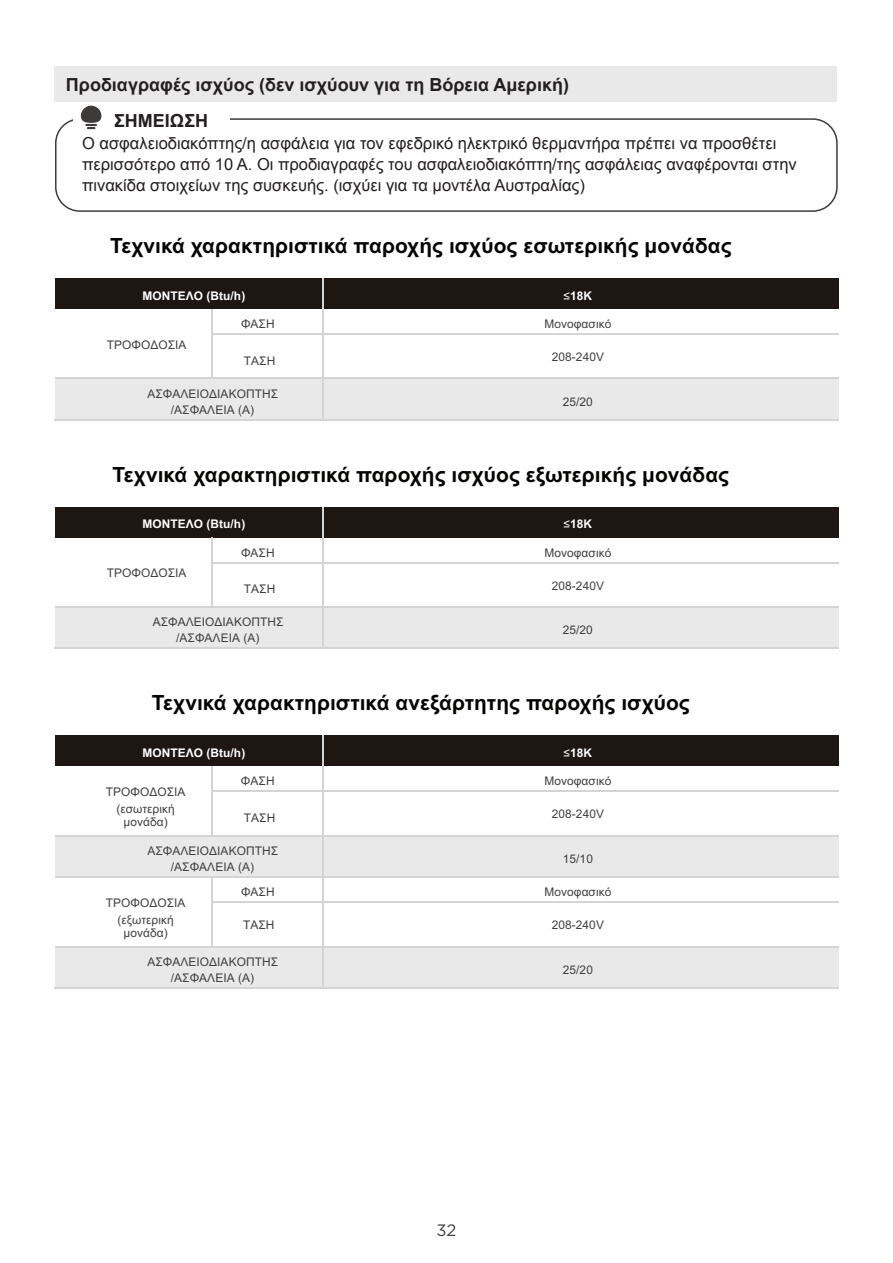
<style>
.page{position:relative;width:893px;height:1263px;background:#fff}
.page>*{position:absolute;margin:0;border:0;box-sizing:border-box;transform-origin:0 0}
.t1{font:700 21px "Arial";letter-spacing:.005em;color:#040503}
.t2{font:700 18px/36.3px "Arial";color:#231f20}
.t3{font:16.5px/21px "Arial";color:#231f20}
.t4{font:16.5px "Gotham";color:#3e3e3f}
.t5{font:11.85px/15.9px "Arial";letter-spacing:.005em;color:#413f41;text-align:center}
.t6{font:700 11.85px "Arial";letter-spacing:.005em;color:#fff}
.t7{font:11.85px "Arial";letter-spacing:.005em;color:#3d3c3c}
.s1{font-weight:400}
</style>
<div class="page">
<div style="left:54px;top:66px;width:783px;height:36px;background:#eae9e9"></div>
<div style="left:55px;top:118px;width:783px;height:94px;border:2px solid #3d3b3a;border-radius:24px"></div>
<div style="left:73px;top:108px;width:93px;height:21px;background:#fff"></div>
<svg style="left:81px;top:106px;width:20px;height:23px"></svg>
<div style="left:114px;top:105px;width:116px;height:30px;background:#fff"></div>
<div style="left:55px;top:279px;width:268px;height:30px;background:#1e1613"></div>
<div style="left:324px;top:279px;width:515px;height:30px;background:#1e1613"></div>
<hr style="left:323px;top:279px;width:1px;height:30px;background:#d3d4d5">
<svg style="left:211px;top:309px;width:1px;height:26px"></svg>
<hr style="left:212px;top:334px;width:111px;height:1px;background:#d3d4d5">
<svg style="left:323px;top:309px;width:1px;height:26px"></svg>
<hr style="left:324px;top:334px;width:515px;height:1px;background:#d3d4d5">
<hr style="left:211px;top:335px;width:1px;height:43px;background:#d3d4d5">
<hr style="left:323px;top:335px;width:1px;height:43px;background:#d3d4d5">
<div style="left:55px;top:379px;width:268px;height:40px;background:#eae9e9"></div>
<div style="left:324px;top:379px;width:515px;height:40px;background:#eae9e9"></div>
<hr style="left:55px;top:378px;width:156px;height:1px;background:#d3d4d5">
<hr style="left:212px;top:378px;width:111px;height:1px;background:#d3d4d5">
<hr style="left:324px;top:378px;width:515px;height:1px;background:#d3d4d5">
<hr style="left:54px;top:419px;width:269px;height:1px;background:#d3d4d5">
<hr style="left:323px;top:379px;width:1px;height:40px;background:#d3d4d5">
<hr style="left:324px;top:419px;width:515px;height:1px;background:#d3d4d5">
<div style="left:55px;top:507px;width:268px;height:30px;background:#1e1613"></div>
<div style="left:324px;top:507px;width:515px;height:30px;background:#1e1613"></div>
<hr style="left:323px;top:507px;width:1px;height:30px;background:#d3d4d5">
<svg style="left:211px;top:537px;width:1px;height:26px"></svg>
<hr style="left:212px;top:562px;width:111px;height:1px;background:#d3d4d5">
<svg style="left:323px;top:537px;width:1px;height:26px"></svg>
<hr style="left:324px;top:562px;width:515px;height:1px;background:#d3d4d5">
<hr style="left:211px;top:563px;width:1px;height:44px;background:#d3d4d5">
<hr style="left:323px;top:563px;width:1px;height:44px;background:#d3d4d5">
<div style="left:55px;top:608px;width:268px;height:40px;background:#eae9e9"></div>
<div style="left:324px;top:608px;width:515px;height:40px;background:#eae9e9"></div>
<hr style="left:55px;top:607px;width:156px;height:1px;background:#d3d4d5">
<hr style="left:212px;top:607px;width:111px;height:1px;background:#d3d4d5">
<hr style="left:324px;top:607px;width:515px;height:1px;background:#d3d4d5">
<hr style="left:54px;top:648px;width:269px;height:1px;background:#d3d4d5">
<hr style="left:323px;top:608px;width:1px;height:40px;background:#d3d4d5">
<hr style="left:324px;top:648px;width:515px;height:1px;background:#d3d4d5">
<div style="left:55px;top:736px;width:268px;height:30px;background:#1e1613"></div>
<div style="left:324px;top:736px;width:515px;height:30px;background:#1e1613"></div>
<hr style="left:323px;top:736px;width:1px;height:30px;background:#d3d4d5">
<svg style="left:211px;top:766px;width:1px;height:25px"></svg>
<hr style="left:212px;top:790px;width:111px;height:1px;background:#d3d4d5">
<svg style="left:323px;top:766px;width:1px;height:25px"></svg>
<hr style="left:324px;top:790px;width:515px;height:1px;background:#d3d4d5">
<hr style="left:211px;top:791px;width:1px;height:44px;background:#d3d4d5">
<hr style="left:323px;top:791px;width:1px;height:44px;background:#d3d4d5">
<div style="left:55px;top:836px;width:268px;height:40px;background:#eae9e9"></div>
<div style="left:324px;top:836px;width:515px;height:40px;background:#eae9e9"></div>
<hr style="left:55px;top:835px;width:156px;height:1px;background:#d3d4d5">
<hr style="left:212px;top:835px;width:111px;height:1px;background:#d3d4d5">
<hr style="left:324px;top:835px;width:515px;height:1px;background:#d3d4d5">
<hr style="left:323px;top:836px;width:1px;height:40px;background:#d3d4d5">
<hr style="left:55px;top:876px;width:156px;height:1px;background:#d3d4d5">
<hr style="left:212px;top:876px;width:111px;height:1px;background:#d3d4d5">
<hr style="left:324px;top:876px;width:515px;height:1px;background:#d3d4d5">
<svg style="left:211px;top:876px;width:1px;height:27px"></svg>
<hr style="left:212px;top:902px;width:111px;height:1px;background:#d3d4d5">
<svg style="left:323px;top:876px;width:1px;height:27px"></svg>
<hr style="left:324px;top:902px;width:515px;height:1px;background:#d3d4d5">
<hr style="left:211px;top:903px;width:1px;height:43px;background:#d3d4d5">
<hr style="left:323px;top:903px;width:1px;height:43px;background:#d3d4d5">
<div style="left:55px;top:947px;width:268px;height:40px;background:#eae9e9"></div>
<div style="left:324px;top:947px;width:515px;height:40px;background:#eae9e9"></div>
<hr style="left:55px;top:946px;width:156px;height:1px;background:#d3d4d5">
<hr style="left:212px;top:946px;width:111px;height:1px;background:#d3d4d5">
<hr style="left:324px;top:946px;width:515px;height:1px;background:#d3d4d5">
<hr style="left:54px;top:987px;width:269px;height:2px;background:#d3d4d5">
<hr style="left:323px;top:947px;width:1px;height:40px;background:#d3d4d5">
<hr style="left:324px;top:987px;width:515px;height:2px;background:#d3d4d5">
<h2 class="t2" style="left:114px;top:67px;width:457px;text-indent:-48px">Προδιαγραφές ισχύος (δεν ισχύουν για τη Βόρεια Αμερική)<br>ΣΗΜΕΙΩΣΗ</h2>
<p class="t3" style="left:82px;top:133px;width:716px">Ο ασφαλειοδιακόπτης/η ασφάλεια για τον εφεδρικό ηλεκτρικό θερμαντήρα πρέπει να προσθέτει περισσότερο από 10 A. Οι προδιαγραφές του ασφαλειοδιακόπτη/της ασφάλειας αναφέρονται στην πινακίδα στοιχείων της συσκευής. (ισχύει για τα μοντέλα Αυστραλίας)</p>
<h1 class="t1" style="left:110px;top:231px;width:623px">Τεχνικά χαρακτηριστικά παροχής ισχύος εσωτερικής μονάδας</h1>
<p class="t6" style="left:142px;top:287px;width:104px">ΜΟΝΤΕΛΟ (Btu/h)</p>
<p class="t6" style="left:563px;top:287px;width:30px"><span class="s1">≤</span>18K</p>
<p class="t5" style="left:107px;top:336px;width:81px">ΤΡΟΦΟΔΟΣΙΑ</p>
<p class="t5" style="left:241px;top:316px;width:35px">ΦΑΣΗ</p>
<p class="t5" style="left:544px;top:316px;width:68px">Μονοφασικό</p>
<p class="t5" style="left:244px;top:352px;width:33px">ΤΑΣΗ</p>
<p class="t5" style="left:552px;top:349px;width:54px">208-240V</p>
<p class="t5" style="left:147px;top:386px;width:132px">ΑΣΦΑΛΕΙΟΔΙΑΚΟΠΤΗΣ /ΑΣΦΑΛΕΙΑ (Α)</p>
<p class="t7" style="left:563px;top:393px;width:32px">25/20</p>
<h1 class="t1" style="left:113px;top:460px;width:618px">Τεχνικά χαρακτηριστικά παροχής ισχύος εξωτερικής μονάδας</h1>
<p class="t6" style="left:142px;top:516px;width:104px">ΜΟΝΤΕΛΟ (Btu/h)</p>
<p class="t6" style="left:563px;top:516px;width:30px"><span class="s1">≤</span>18K</p>
<p class="t5" style="left:107px;top:565px;width:81px">ΤΡΟΦΟΔΟΣΙΑ</p>
<p class="t5" style="left:241px;top:544px;width:35px">ΦΑΣΗ</p>
<p class="t5" style="left:544px;top:544px;width:68px">Μονοφασικό</p>
<p class="t5" style="left:244px;top:581px;width:33px">ΤΑΣΗ</p>
<p class="t5" style="left:552px;top:578px;width:54px">208-240V</p>
<p class="t5" style="left:153px;top:614px;width:132px">ΑΣΦΑΛΕΙΟΔΙΑΚΟΠΤΗΣ /ΑΣΦΑΛΕΙΑ (Α)</p>
<p class="t7" style="left:563px;top:622px;width:32px">25/20</p>
<h1 class="t1" style="left:152px;top:688px;width:539px">Τεχνικά χαρακτηριστικά ανεξάρτητης παροχής ισχύος</h1>
<p class="t6" style="left:142px;top:744px;width:104px">ΜΟΝΤΕΛΟ (Btu/h)</p>
<p class="t6" style="left:563px;top:744px;width:30px"><span class="s1">≤</span>18K</p>
<p class="t5" style="left:106px;top:784px;width:81px">ΤΡΟΦΟΔΟΣΙΑ (εσωτερική</p>
<p class="t5" style="left:123px;top:814px;width:46px">μονάδα)</p>
<p class="t5" style="left:241px;top:773px;width:35px">ΦΑΣΗ</p>
<p class="t5" style="left:544px;top:773px;width:68px">Μονοφασικό</p>
<p class="t5" style="left:244px;top:809px;width:33px">ΤΑΣΗ</p>
<p class="t5" style="left:552px;top:806px;width:54px">208-240V</p>
<p class="t5" style="left:147px;top:842px;width:132px">ΑΣΦΑΛΕΙΟΔΙΑΚΟΠΤΗΣ /ΑΣΦΑΛΕΙΑ (Α)</p>
<p class="t5" style="left:563px;top:851px;width:32px">15/10</p>
<p class="t5" style="left:106px;top:894px;width:81px;line-height:16.6px">ΤΡΟΦΟΔΟΣΙΑ (εξωτερική</p>
<p class="t5" style="left:123px;top:925px;width:46px">μονάδα)</p>
<p class="t5" style="left:241px;top:884px;width:35px">ΦΑΣΗ</p>
<p class="t5" style="left:544px;top:884px;width:68px">Μονοφασικό</p>
<p class="t5" style="left:243px;top:917px;width:33px">ΤΑΣΗ</p>
<p class="t5" style="left:552px;top:917px;width:54px">208-240V</p>
<p class="t5" style="left:147px;top:954px;width:132px">ΑΣΦΑΛΕΙΟΔΙΑΚΟΠΤΗΣ /ΑΣΦΑΛΕΙΑ (Α)</p>
<p class="t5" style="left:563px;top:962px;width:32px">25/20</p>
<h3 class="t4" style="left:437px;top:1219px;width:21px">32</h3>
</div>
